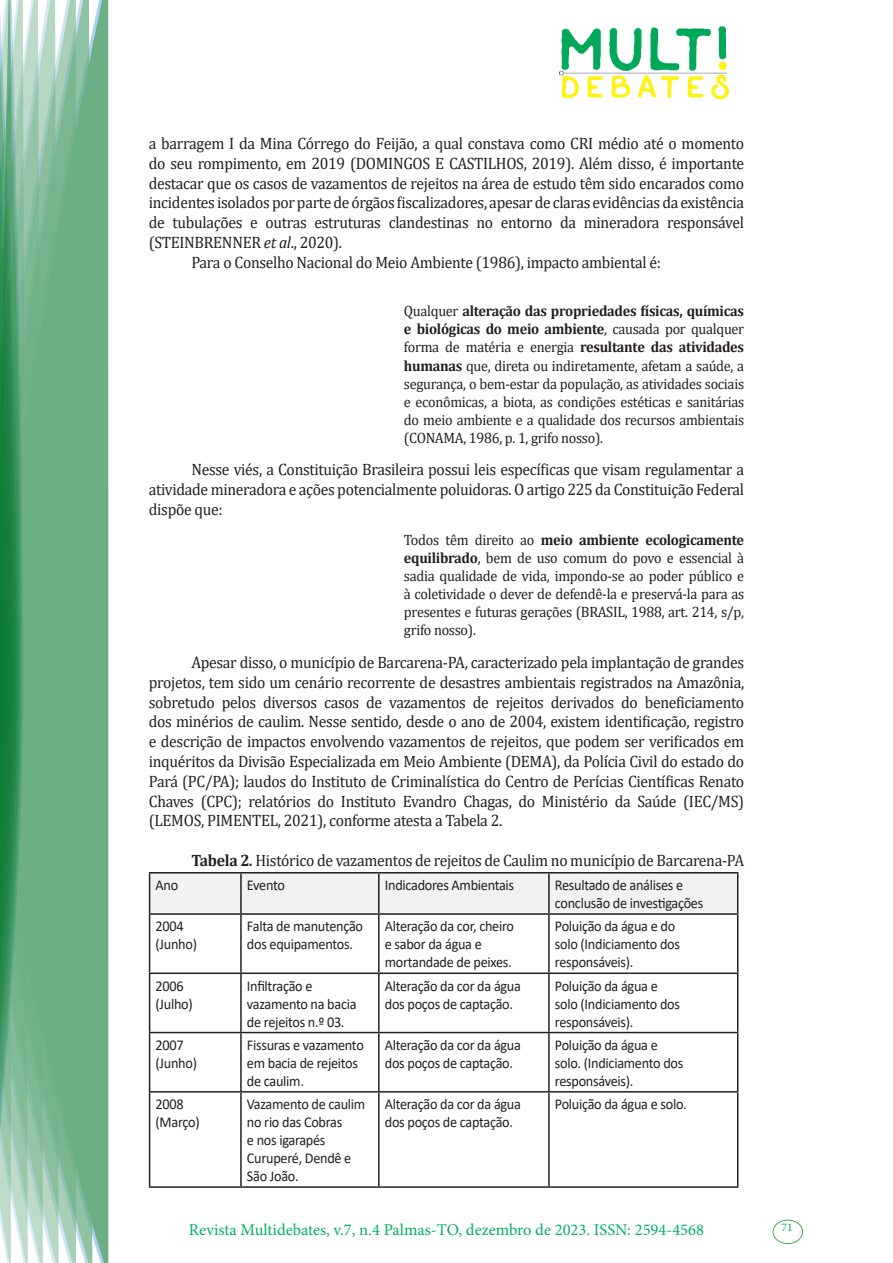
<style>
.page{position:relative;width:893px;height:1263px;background:#fff}
.page>*{position:absolute;margin:0;border:0;box-sizing:border-box;transform-origin:0 0}
.texto{font:16.5px/19.8px "Cambria";letter-spacing:-.02em;color:#231f20;text-align:justify;scale:.95 1}
.t1{font:16.5px "Minion Pro";color:#00b064}
.texto-2{font:15px/18px "Calibri";letter-spacing:-.02em;color:#231f20;scale:.95 1}
.citacao{font:15px/18px "Cambria";letter-spacing:-.02em;color:#231f20;text-align:justify;scale:.95 1}
.t2{font:11.7px "Minion Pro";color:#00b064}
.s1{font-style:italic}
.s2{font-weight:700}
.s3{font-weight:700;font-style:italic}
</style>
<div class="page">
<img style="left:559px;top:26px;width:169px;height:72px">
<div style="left:95px;top:0;width:14px;height:1263px;background:#6caf84"></div>
<svg style="left:79px;top:0;width:16px;height:1263px;background:#71b289"></svg>
<svg style="left:62px;top:0;width:17px;height:1263px;background:#75b48c"></svg>
<svg style="left:45px;top:0;width:17px;height:1263px;background:#7cb792"></svg>
<svg style="left:30px;top:0;width:15px;height:1263px;background:#80ba96"></svg>
<svg style="left:0;top:0;width:30px;height:1263px;background:#61a97f"></svg>
<div style="left:772px;top:1219px;width:31px;height:25px;border:1px solid #40ae49;border-radius:50%"></div>
<div style="left:150px;top:873px;width:587px;height:40px;background:#f2f2f2"></div>
<hr style="left:149px;top:872px;width:92px;height:1px;background:#231f20">
<hr style="left:149px;top:873px;width:1px;height:40px;background:#231f20">
<hr style="left:241px;top:872px;width:138px;height:1px;background:#231f20">
<hr style="left:240px;top:873px;width:2px;height:40px;background:#231f20">
<hr style="left:379px;top:872px;width:170px;height:1px;background:#231f20">
<hr style="left:378px;top:873px;width:2px;height:40px;background:#231f20">
<hr style="left:549px;top:872px;width:189px;height:1px;background:#231f20">
<hr style="left:548px;top:873px;width:2px;height:40px;background:#231f20">
<hr style="left:737px;top:873px;width:1px;height:40px;background:#231f20">
<hr style="left:149px;top:913px;width:92px;height:2px;background:#231f20">
<hr style="left:149px;top:915px;width:1px;height:57px;background:#231f20">
<hr style="left:241px;top:913px;width:138px;height:2px;background:#231f20">
<hr style="left:240px;top:915px;width:2px;height:57px;background:#231f20">
<hr style="left:379px;top:913px;width:170px;height:2px;background:#231f20">
<hr style="left:378px;top:915px;width:2px;height:57px;background:#231f20">
<hr style="left:549px;top:913px;width:189px;height:2px;background:#231f20">
<hr style="left:548px;top:915px;width:2px;height:57px;background:#231f20">
<hr style="left:737px;top:915px;width:1px;height:57px;background:#231f20">
<hr style="left:149px;top:972px;width:92px;height:2px;background:#231f20">
<hr style="left:149px;top:974px;width:1px;height:58px;background:#231f20">
<hr style="left:241px;top:972px;width:138px;height:2px;background:#231f20">
<hr style="left:240px;top:974px;width:2px;height:58px;background:#231f20">
<hr style="left:379px;top:972px;width:170px;height:2px;background:#231f20">
<hr style="left:378px;top:974px;width:2px;height:58px;background:#231f20">
<hr style="left:549px;top:972px;width:189px;height:2px;background:#231f20">
<hr style="left:548px;top:974px;width:2px;height:58px;background:#231f20">
<hr style="left:737px;top:974px;width:1px;height:58px;background:#231f20">
<hr style="left:149px;top:1032px;width:92px;height:1px;background:#231f20">
<hr style="left:149px;top:1033px;width:1px;height:58px;background:#231f20">
<hr style="left:241px;top:1032px;width:138px;height:1px;background:#231f20">
<hr style="left:240px;top:1033px;width:2px;height:58px;background:#231f20">
<hr style="left:379px;top:1032px;width:170px;height:1px;background:#231f20">
<hr style="left:378px;top:1033px;width:2px;height:58px;background:#231f20">
<hr style="left:549px;top:1032px;width:189px;height:1px;background:#231f20">
<hr style="left:548px;top:1033px;width:2px;height:58px;background:#231f20">
<hr style="left:737px;top:1033px;width:1px;height:58px;background:#231f20">
<hr style="left:149px;top:1091px;width:92px;height:1px;background:#231f20">
<hr style="left:149px;top:1092px;width:1px;height:94px;background:#231f20">
<hr style="left:241px;top:1091px;width:138px;height:1px;background:#231f20">
<hr style="left:240px;top:1092px;width:2px;height:94px;background:#231f20">
<hr style="left:379px;top:1091px;width:170px;height:1px;background:#231f20">
<hr style="left:378px;top:1092px;width:2px;height:94px;background:#231f20">
<hr style="left:549px;top:1091px;width:189px;height:1px;background:#231f20">
<hr style="left:548px;top:1092px;width:2px;height:94px;background:#231f20">
<hr style="left:737px;top:1092px;width:1px;height:94px;background:#231f20">
<hr style="left:149px;top:1186px;width:92px;height:2px;background:#231f20">
<hr style="left:241px;top:1186px;width:138px;height:2px;background:#231f20">
<hr style="left:379px;top:1186px;width:170px;height:2px;background:#231f20">
<hr style="left:549px;top:1186px;width:189px;height:2px;background:#231f20">
<p class="texto" style="left:149px;top:133px;width:628px">a barragem I da Mina Córrego do Feijão, a qual constava como CRI médio até o momento do seu rompimento, em 2019 (DOMINGOS E CASTILHOS, 2019). Além disso, é importante destacar que os casos de vazamentos de rejeitos na área de estudo têm sido encarados como incidentes isolados por parte de órgãos fiscalizadores, apesar de claras evidências da existência de tubulações e outras estruturas clandestinas no entorno da mineradora responsável (STEINBRENNER <span class="s1">et al</span>., 2020).</p>
<p class="texto" style="left:191px;top:252px;width:496px">Para o Conselho Nacional do Meio Ambiente (1986), impacto ambiental é:</p>
<p class="citacao" style="left:404px;top:302px;width:360px">Qualquer <span class="s2">alteração das propriedades físicas, químicas e biológicas do meio ambiente</span>, causada por qualquer forma de matéria e energia <span class="s2">resultante das atividades humanas</span> que, direta ou indiretamente, afetam a saúde, a segurança, o bem-estar da população, as atividades sociais e econômicas, a biota, as condições estéticas e sanitárias do meio ambiente e a qualidade dos recursos ambientais (CONAMA, 1986, p. 1, grifo nosso).</p>
<p class="texto" style="left:149px;top:459px;width:628px;text-indent:43px">Nesse viés, a Constituição Brasileira possui leis específicas que visam regulamentar a atividade mineradora e ações potencialmente poluidoras. O artigo 225 da Constituição Federal dispõe que:</p>
<p class="citacao" style="left:404px;top:531px;width:360px">Todos têm direito ao <span class="s2">meio ambiente ecologicamente equilibrado</span>, bem de uso comum do povo e essencial à sadia qualidade de vida, impondo-se ao poder público e à coletividade o dever de defendê-la e preservá-la para as presentes e futuras gerações (BRASIL, 1988, art. 214, s/p, grifo nosso).</p>
<p class="texto" style="left:149px;top:652px;width:628px;text-indent:43px">Apesar disso, o município de Barcarena-PA, caracterizado pela implantação de grandes projetos, tem sido um cenário recorrente de desastres ambientais registrados na Amazônia, sobretudo pelos diversos casos de vazamentos de rejeitos derivados do beneficiamento dos minérios de caulim. Nesse sentido, desde o ano de 2004, existem identificação, registro e descrição de impactos envolvendo vazamentos de rejeitos, que podem ser verificados em inquéritos da Divisão Especializada em Meio Ambiente (DEMA), da Polícia Civil do estado do Pará (PC/PA); laudos do Instituto de Criminalística do Centro de Perícias Científicas Renato Chaves (CPC); relatórios do Instituto Evandro Chagas, do Ministério da Saúde (IEC/MS) (LEMOS, PIMENTEL, 2021), conforme atesta a Tabela 2.</p>
<p class="texto" style="left:191px;top:850px;width:583px"><span class="s2">Tabela 2</span><span class="s3">.</span> Histórico de vazamentos de rejeitos de Caulim no município de Barcarena-PA</p>
<p class="texto-2" style="left:156px;top:876px;width:25px">Ano</p>
<p class="texto-2" style="left:247px;top:876px;width:42px">Evento</p>
<p class="texto-2" style="left:385px;top:876px;width:138px">Indicadores Ambientais</p>
<p class="texto-2" style="left:555px;top:876px;width:158px">Resultado de análises e conclusão de investigações</p>
<p class="texto-2" style="left:156px;top:917px;width:31px">2004</p>
<p class="texto-2" style="left:156px;top:935px;width:45px">(Junho)</p>
<p class="texto-2" style="left:247px;top:917px;width:124px">Falta de manutenção dos equipamentos.</p>
<p class="texto-2" style="left:385px;top:917px;width:138px">Alteração da cor, cheiro e sabor da água e mortandade de peixes.</p>
<p class="texto-2" style="left:555px;top:917px;width:133px">Poluição da água e do solo (Indiciamento dos responsáveis).</p>
<p class="texto-2" style="left:156px;top:976px;width:31px">2006</p>
<p class="texto-2" style="left:156px;top:994px;width:41px">(Julho)</p>
<p class="texto-2" style="left:156px;top:1035px;width:31px">2007</p>
<p class="texto-2" style="left:156px;top:1053px;width:45px">(Junho)</p>
<p class="texto-2" style="left:156px;top:1095px;width:31px">2008</p>
<p class="texto-2" style="left:156px;top:1113px;width:48px">(Março)</p>
<p class="texto-2" style="left:247px;top:976px;width:117px">Infiltração e vazamento na bacia de rejeitos n.º 03.</p>
<p class="texto-2" style="left:385px;top:976px;width:145px">Alteração da cor da água dos poços de captação.</p>
<p class="texto-2" style="left:555px;top:976px;width:133px">Poluição da água e solo (Indiciamento dos responsáveis).</p>
<p class="texto-2" style="left:247px;top:1035px;width:125px">Fissuras e vazamento em bacia de rejeitos de caulim.</p>
<p class="texto-2" style="left:385px;top:1035px;width:145px">Alteração da cor da água dos poços de captação.</p>
<p class="texto-2" style="left:555px;top:1035px;width:137px">Poluição da água e solo. (Indiciamento dos responsáveis).</p>
<p class="texto-2" style="left:247px;top:1095px;width:126px">Vazamento de caulim no rio das Cobras<br>e nos igarapés<br>Curuperé, Dendê e<br>São João.</p>
<p class="texto-2" style="left:385px;top:1095px;width:145px">Alteração da cor da água dos poços de captação.</p>
<p class="texto-2" style="left:555px;top:1095px;width:140px">Poluição da água e solo.</p>
<p class="t1" style="left:189px;top:1218px;width:517px">Revista Multidebates, v.7, n.4 Palmas-TO, dezembro de 2023. ISSN: 2594-4568</p>
<p class="t2" style="left:781px;top:1219px;width:13px">71</p>
</div>
